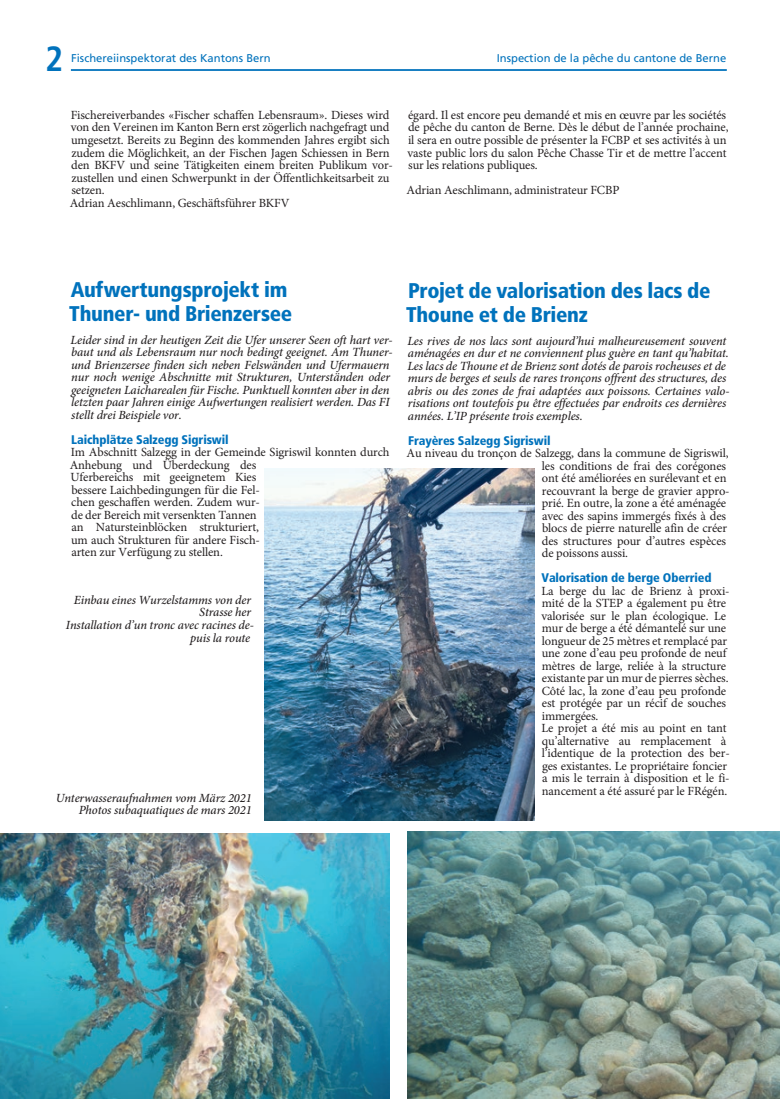
<style>
.page{position:relative;width:780px;height:1099px;background:#fff}
.page>*{position:absolute;margin:0;border:0;box-sizing:border-box;transform-origin:0 0}
.t1{font:700 condensed 35px "Frutiger LT Std";color:#0072bc}
.t2{font:900 condensed 21.25px/24.2px "Frutiger LT Std";letter-spacing:-.015em;color:#0072bc}
.t3{font:12.5px/12.5px "Minion Pro";letter-spacing:-.01em;color:#231f20}
.t4{font:italic 500 12.5px/12.5px "Minion Pro";letter-spacing:-.01em;color:#231f20}
.t5{font:900 condensed 12.5px "Frutiger LT Std";letter-spacing:-.01em;color:#0072bc}
.t6{font:11.25px "Frutiger LT Std";color:#0072bc}
</style>
<div class="page">
<hr style="left:71px;top:69px;width:655px;height:2px;background:#0072bc">
<img style="left:407px;top:831px;width:373px;height:267px">
<img style="left:264px;top:468px;width:270px;height:352px">
<img style="left:0;top:833px;width:390px;height:265px">
<h1 class="t1" style="left:45px;top:38px;width:20px">2</h1>
<p class="t6" style="left:71px;top:51px;width:201px">Fischereiinspektorat des Kantons Bern</p>
<p class="t6" style="left:497px;top:51px;width:231px">Inspection de la pêche du cantone de Berne</p>
<p class="t3" style="left:70px;top:109px;width:325px">Fischereiverbandes «Fischer schaffen Lebensraum». Dieses wird von den Vereinen im Kanton Bern erst zögerlich nachgefragt und umgesetzt. Bereits zu Beginn des kommenden Jahres ergibt sich zudem die Möglichkeit, an der Fischen Jagen Schiessen in Bern den BKFV und seine Tätigkeiten einem breiten Publikum vor&shy;zustellen und einen Schwerpunkt in der Öffentlichkeitsarbeit zu setzen.<br>Adrian Aeschlimann, Geschäftsführer BKFV</p>
<p class="t3" style="left:407px;top:109px;width:322px">égard. Il est encore peu demandé et mis en œuvre par les sociétés de pêche du canton de Berne. Dès le début de l’année prochaine, il sera en outre possible de présenter la FCBP et ses activités à un vaste public lors du salon Pêche Chasse Tir et de mettre l’accent sur les relations publiques.</p>
<p class="t3" style="left:406px;top:184px;width:214px">Adrian Aeschlimann, administrateur FCBP</p>
<h2 class="t2" style="left:69px;top:277px;width:224px">Aufwertungsprojekt im<br>Thuner- und Brienzersee</h2>
<p class="t4" style="left:71px;top:333px;width:323px">Leider sind in der heutigen Zeit die Ufer unserer Seen oft hart ver&shy;baut und als Lebensraum nur noch bedingt geeignet. Am Thuner&shy;und Brienzersee finden sich neben Felswänden und Ufermauern nur noch wenige Abschnitte mit Strukturen, Unterständen oder geeigneten Laicharealen für Fische. Punktuell konnten aber in den letzten paar Jahren einige Aufwertungen realisiert werden. Das FI stellt drei Beispiele vor.</p>
<p class="t5" style="left:71px;top:432px;width:159px">Laichplätze Salzegg Sigriswil</p>
<p class="t3" style="left:70px;top:446px;width:321px">Im Abschnitt Salzegg in der Gemeinde Sigriswil konnten durch Anhebung und Überdeckung des<br>Uferbereichs mit geeignetem Kies<br>bessere Laichbedingungen für die Fel-<br>chen geschaffen werden. Zudem wur-<br>de der Bereich mit versenkten Tannen<br>an Natursteinblöcken strukturiert,<br>um auch Strukturen für andere Fisch-<br>arten zur Verfügung zu stellen.</p>
<p class="t4" style="left:66px;top:593px;width:189px;text-align:right">Einbau eines Wurzelstamms von der<br>Strasse her<br>Installation d’un tronc avec racines de&shy;puis la route</p>
<p class="t4" style="left:56px;top:791px;width:197px;text-align:right">Unterwasseraufnahmen vom März 2021<br>Photos subaquatiques de mars 2021</p>
<h2 class="t2" style="left:406px;top:278px;width:306px">Projet de valorisation des lacs de<br>Thoune et de Brienz</h2>
<p class="t4" style="left:407px;top:334px;width:324px">Les rives de nos lacs sont aujourd’hui malheureusement souvent aménagées en dur et ne conviennent plus guère en tant qu’habitat.<br>Les lacs de Thoune et de Brienz sont dotés de parois rocheuses et de murs de berges et seuls de rares tronçons offrent des structures, des abris ou des zones de frai adaptées aux poissons. Certaines valo&shy;risations ont toutefois pu être effectuées par endroits ces dernières années. L’IP présente trois exemples.</p>
<p class="t5" style="left:408px;top:433px;width:144px">Frayères Salzegg Sigriswil</p>
<p class="t3" style="left:542px;top:447px;width:189px;text-indent:-135px">Au niveau du tronçon de Salzegg, dans la commune de Sigriswil, les conditions de frai des corégones ont été améliorées en surélevant et en recouvrant la berge de gravier appro&shy;prié. En outre, la zone a été aménagée avec des sapins immergés fixés à des blocs de pierre naturelle afin de créer des structures pour d’autres espèces de poissons aussi.</p>
<p class="t5" style="left:541px;top:570px;width:172px">Valorisation de berge Oberried</p>
<p class="t3" style="left:541px;top:584px;width:190px">La berge du lac de Brienz à proxi&shy;mité de la STEP a également pu être valorisée sur le plan écologique. Le mur de berge a été démantelé sur une longueur de 25 mètres et remplacé par une zone d’eau peu profonde de neuf mètres de large, reliée à la structure existante par un mur de pierres sèches.<br>Côté lac, la zone d’eau peu profonde est protégée par un récif de souches immergées.<br>Le projet a été mis au point en tant qu’alternative au remplacement à l’identique de la protection des ber&shy;ges existantes. Le propriétaire foncier a mis le terrain à disposition et le fi&shy;nancement a été assuré par le FRégén.</p>
</div>
